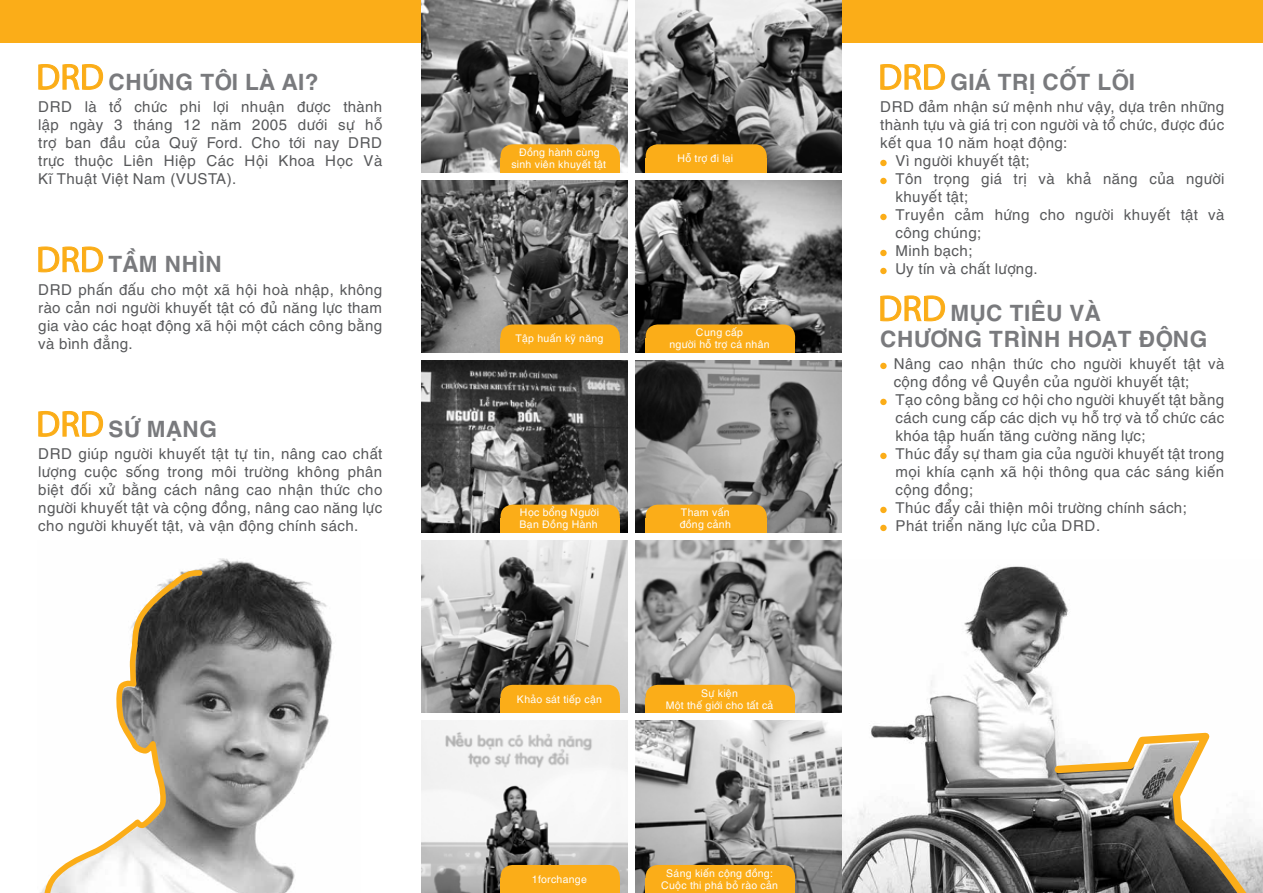
<style>
.page{position:relative;width:1263px;height:893px;background:#fff}
.page>*{position:absolute;margin:0;border:0;box-sizing:border-box;transform-origin:0 0}
.t1{font:700 22.5px/25.5px "UTM Helve";color:#797a7d}
.t2{font:15px/18px "UTM Helve";color:#58595b;text-align:justify}
.t3{font:10.5px/12px "UTM Helve";color:#fff;text-align:center}
</style>
<div class="page">
<img style="left:40px;top:558px;width:292px;height:335px">
<svg style="left:41px;top:565px;width:164px;height:328px"></svg>
<img style="left:842px;top:566px;width:227px;height:327px">
<svg style="left:1050px;top:728px;width:213px;height:165px"></svg>
<img style="left:421px;top:180px;width:207px;height:173px">
<img style="left:635px;top:180px;width:207px;height:173px">
<img style="left:635px;top:360px;width:207px;height:173px">
<img style="left:421px;top:360px;width:207px;height:173px">
<img style="left:635px;top:540px;width:207px;height:173px">
<img style="left:421px;top:540px;width:207px;height:173px">
<img style="left:635px;top:721px;width:207px;height:172px">
<img style="left:421px;top:721px;width:207px;height:172px">
<img style="left:635px;top:0;width:207px;height:172px">
<img style="left:421px;top:0;width:207px;height:172px">
<div style="left:0;top:0;width:421px;height:43px;background:#fbad18"></div>
<div style="left:842px;top:0;width:421px;height:43px;background:#fbad18"></div>
<div style="left:500px;top:699px;width:120px;height:14px;background:#fbad18"></div>
<div style="left:500px;top:685px;width:120px;height:28px;background:#fbad18;border-radius:12px"></div>
<div style="left:500px;top:879px;width:120px;height:14px;background:#fbad18"></div>
<div style="left:500px;top:865px;width:120px;height:28px;background:#fbad18;border-radius:12px"></div>
<div style="left:500px;top:519px;width:120px;height:14px;background:#fbad18"></div>
<div style="left:500px;top:505px;width:120px;height:28px;background:#fbad18;border-radius:12px"></div>
<div style="left:500px;top:338px;width:120px;height:15px;background:#fbad18"></div>
<div style="left:500px;top:324px;width:120px;height:29px;background:#fbad18;border-radius:12px"></div>
<div style="left:646px;top:158px;width:121px;height:14px;background:#fbad18"></div>
<div style="left:646px;top:144px;width:121px;height:28px;background:#fbad18;border-radius:12px"></div>
<div style="left:646px;top:519px;width:121px;height:14px;background:#fbad18"></div>
<div style="left:646px;top:505px;width:121px;height:28px;background:#fbad18;border-radius:12px"></div>
<div style="left:646px;top:338px;width:149px;height:15px;background:#fbad18"></div>
<div style="left:646px;top:324px;width:149px;height:29px;background:#fbad18;border-radius:12px"></div>
<div style="left:646px;top:699px;width:149px;height:14px;background:#fbad18"></div>
<div style="left:646px;top:685px;width:149px;height:28px;background:#fbad18;border-radius:12px"></div>
<div style="left:646px;top:879px;width:149px;height:14px;background:#fbad18"></div>
<div style="left:646px;top:865px;width:149px;height:28px;background:#fbad18;border-radius:12px"></div>
<div style="left:500px;top:158px;width:120px;height:14px;background:#fbad18"></div>
<div style="left:500px;top:144px;width:120px;height:28px;background:#fbad18;border-radius:12px"></div>
<svg style="left:38px;top:64px;width:66px;height:26px"></svg>
<svg style="left:880px;top:64px;width:66px;height:26px"></svg>
<div style="left:880px;top:160px;width:7px;height:6px;background:#fbad18;border-radius:50%"></div>
<div style="left:880px;top:178px;width:7px;height:6px;background:#fbad18;border-radius:50%"></div>
<div style="left:880px;top:214px;width:7px;height:6px;background:#fbad18;border-radius:50%"></div>
<div style="left:880px;top:250px;width:7px;height:6px;background:#fbad18;border-radius:50%"></div>
<div style="left:880px;top:268px;width:7px;height:6px;background:#fbad18;border-radius:50%"></div>
<svg style="left:38px;top:246px;width:66px;height:27px"></svg>
<svg style="left:880px;top:295px;width:66px;height:27px"></svg>
<div style="left:880px;top:363px;width:7px;height:6px;background:#fbad18;border-radius:50%"></div>
<div style="left:880px;top:399px;width:7px;height:6px;background:#fbad18;border-radius:50%"></div>
<div style="left:880px;top:453px;width:7px;height:6px;background:#fbad18;border-radius:50%"></div>
<div style="left:880px;top:507px;width:7px;height:6px;background:#fbad18;border-radius:50%"></div>
<div style="left:880px;top:525px;width:7px;height:6px;background:#fbad18;border-radius:50%"></div>
<svg style="left:38px;top:410px;width:66px;height:27px"></svg>
<h1 class="t1" style="left:108px;top:66px;width:212px">CHÚNG TÔI LÀ AI?</h1>
<p class="t2" style="left:38px;top:96px;width:346px">DRD là tổ chức phi lợi nhuận được thành lập ngày 3 tháng 12 năm 2005 dưới sự hỗ trợ ban đầu của Quỹ Ford. Cho tới nay DRD trực thuộc Liên Hiệp Các Hội Khoa Học Và Kĩ Thuật Việt Nam (VUSTA).</p>
<h1 class="t1" style="left:108px;top:249px;width:116px">TẦM NHÌN</h1>
<p class="t2" style="left:38px;top:279px;width:346px">DRD phấn đấu cho một xã hội hoà nhập, không rào cản nơi người khuyết tật có đủ năng lực tham gia vào các hoạt động xã hội một cách công bằng và bình đẳng.</p>
<h1 class="t1" style="left:108px;top:413px;width:111px">SỨ MẠNG</h1>
<p class="t2" style="left:38px;top:443px;width:346px">DRD giúp người khuyết tật tự tin, nâng cao chất lượng cuộc sống trong môi trường không phân biệt đối xử bằng cách nâng cao nhận thức cho người khuyết tật và cộng đồng, nâng cao năng lực cho người khuyết tật, và vận động chính sách.</p>
<p class="t3" style="left:511px;top:145px;width:96px">Đồng hành cùng sinh viên khuyết tật</p>
<p class="t3" style="left:515px;top:331px;width:90px">Tập huấn kỹ năng</p>
<p class="t3" style="left:519px;top:506px;width:81px;text-align:left">Học bổng Người<br>Bạn Đồng Hành</p>
<p class="t3" style="left:677px;top:151px;width:57px">Hỗ trợ đi lại</p>
<p class="t3" style="left:669px;top:325px;width:102px">Cung cấp<br>người hỗ trợ cá nhân</p>
<p class="t3" style="left:680px;top:506px;width:53px;text-align:left">Tham vấn đồng cảnh</p>
<p class="t3" style="left:517px;top:692px;width:87px">Khảo sát tiếp cận</p>
<p class="t3" style="left:666px;top:686px;width:109px">Sự kiện<br>Một thế giới cho tất cả</p>
<p class="t3" style="left:532px;top:872px;width:57px">1forchange</p>
<p class="t3" style="left:661px;top:866px;width:119px">Sáng kiến cộng đồng:<br>Cuộc thi phá bỏ rào cản</p>
<h1 class="t1" style="left:950px;top:66px;width:187px">GIÁ TRỊ CỐT LÕI</h1>
<p class="t2" style="left:880px;top:96px;width:346px">DRD đảm nhận sứ mệnh như vậy, dựa trên những</p>
<p class="t2" style="left:880px;top:114px;width:346px">thành tựu và giá trị con người và tổ chức, được đúc</p>
<p class="t2" style="left:880px;top:132px;width:189px">kết qua 10 năm hoạt động:</p>
<p class="t2" style="left:895px;top:150px;width:136px">Vì người khuyết tật;</p>
<p class="t2" style="left:895px;top:168px;width:331px">Tôn trọng giá trị và khả năng của người</p>
<p class="t2" style="left:895px;top:186px;width:74px">khuyết tật;</p>
<p class="t2" style="left:895px;top:204px;width:331px">Truyền cảm hứng cho người khuyết tật và</p>
<p class="t2" style="left:895px;top:222px;width:88px">công chúng;</p>
<p class="t2" style="left:895px;top:240px;width:79px">Minh bạch;</p>
<p class="t2" style="left:895px;top:258px;width:144px">Uy tín và chất lượng.</p>
<h1 class="t1" style="left:880px;top:298px;width:329px;text-indent:70px">MỤC TIÊU VÀ<br>CHƯƠNG TRÌNH HOẠT ĐỘNG</h1>
<p class="t2" style="left:894px;top:353px;width:332px;text-align:left">Nâng cao nhận thức cho người khuyết tật và cộng đồng về Quyền của người khuyết tật;<br>Tạo công bằng cơ hội cho người khuyết tật bằng cách cung cấp các dịch vụ hỗ trợ và tổ chức các khóa tập huấn tăng cường năng lực;<br>Thúc đẩy sự tham gia của người khuyết tật trong mọi khía cạnh xã hội thông qua các sáng kiến cộng đồng;<br>Thúc đẩy cải thiện môi trường chính sách;<br>Phát triển năng lực của DRD.</p>
</div>
